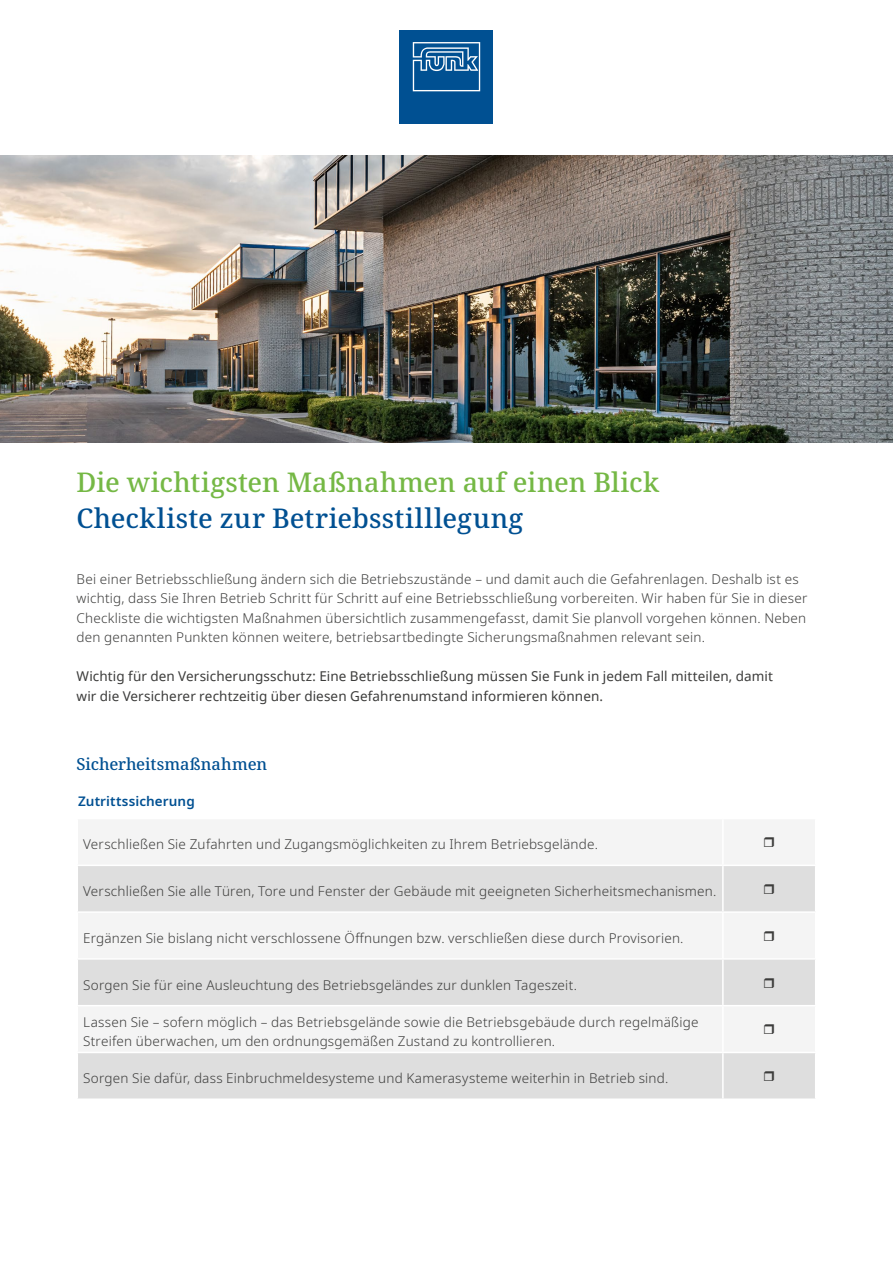
<style>
.page{position:relative;width:893px;height:1263px;background:#fff}
.page>*{position:absolute;margin:0;border:0;box-sizing:border-box;transform-origin:0 0}
.t1{font:500 27px "Noto Serif";letter-spacing:.005em;color:#75b845}
.t2{font:500 27px "Noto Serif";letter-spacing:.01em;color:#005092}
.t3{font:500 16.5px "Noto Serif";letter-spacing:-.005em;color:#005092}
.t4{font:300 13.5px/19.5px "Noto Sans";letter-spacing:.015em;color:#3c3c3b}
.t5{font:13.5px/19.5px "Noto Sans";letter-spacing:.005em;color:#3c3c3b}
.t6{font:600 13.5px "Noto Sans";letter-spacing:.01em;color:#005092}
</style>
<div class="page">
<div style="left:400px;top:30px;width:93px;height:93px;background:#005092"></div>
<svg style="left:413px;top:42px;width:67px;height:49px"></svg>
<img style="left:0;top:155px;width:893px;height:287px">
<div style="left:78px;top:820px;width:737px;height:44px;background:#f4f4f4"></div>
<svg style="left:78px;top:866px;width:737px;height:232px;fill:#dedede"></svg>
<hr style="left:722px;top:819px;width:2px;height:45px;background:#fff">
<hr style="left:722px;top:866px;width:2px;height:45px;background:#fff">
<hr style="left:77px;top:911px;width:646px;height:2px;background:#fff">
<hr style="left:723px;top:911px;width:93px;height:2px;background:#fff">
<hr style="left:722px;top:913px;width:2px;height:45px;background:#fff">
<hr style="left:77px;top:958px;width:646px;height:2px;background:#fff">
<hr style="left:723px;top:958px;width:93px;height:2px;background:#fff">
<hr style="left:722px;top:960px;width:2px;height:45px;background:#fff">
<hr style="left:77px;top:1005px;width:646px;height:1px;background:#fff">
<hr style="left:723px;top:1005px;width:93px;height:1px;background:#fff">
<hr style="left:722px;top:1006px;width:2px;height:46px;background:#fff">
<hr style="left:77px;top:1052px;width:646px;height:1px;background:#fff">
<hr style="left:723px;top:1052px;width:93px;height:1px;background:#fff">
<hr style="left:722px;top:1053px;width:2px;height:45px;background:#fff">
<svg style="left:764px;top:837px;width:10px;height:10px"></svg>
<svg style="left:764px;top:884px;width:10px;height:10px"></svg>
<svg style="left:764px;top:931px;width:10px;height:10px"></svg>
<svg style="left:764px;top:977px;width:10px;height:10px"></svg>
<svg style="left:764px;top:1024px;width:10px;height:10px"></svg>
<svg style="left:764px;top:1071px;width:10px;height:10px"></svg>
<h1 class="t1" style="left:77px;top:464px;width:584px">Die wichtigsten Maßnahmen auf einen Blick</h1>
<h1 class="t2" style="left:77px;top:500px;width:448px">Checkliste zur Betriebsstilllegung</h1>
<p class="t4" style="left:77px;top:569px;width:732px">Bei einer Betriebsschließung ändern sich die Betriebszustände – und damit auch die Gefahrenlagen. Deshalb ist es wichtig, dass Sie Ihren Betrieb Schritt für Schritt auf eine Betriebsschließung vorbereiten. Wir haben für Sie in dieser Checkliste die wichtigsten Maßnahmen übersichtlich zusammengefasst, damit Sie planvoll vorgehen können. Neben den genannten Punkten können weitere, betriebsartbedingte Sicherungsmaßnahmen relevant sein.</p>
<p class="t5" style="left:77px;top:667px;width:698px">Wichtig für den Versicherungsschutz: Eine Betriebsschließung müssen Sie Funk in jedem Fall mitteilen, damit wir die Versicherer rechtzeitig über diesen Gefahrenumstand informieren können.</p>
<p class="t3" style="left:77px;top:752px;width:192px">Sicherheitsmaßnahmen</p>
<p class="t6" style="left:78px;top:791px;width:118px">Zutrittssicherung</p>
<p class="t4" style="left:83px;top:835px;width:516px">Verschließen Sie Zufahrten und Zugangsmöglichkeiten zu Ihrem Betriebsgelände.</p>
<p class="t4" style="left:83px;top:882px;width:634px">Verschließen Sie alle Türen, Tore und Fenster der Gebäude mit geeigneten Sicherheitsmechanismen.</p>
<p class="t4" style="left:83px;top:928px;width:602px">Ergänzen Sie bislang nicht verschlossene Öffnungen bzw. verschließen diese durch Provisorien.</p>
<p class="t4" style="left:83px;top:975px;width:495px">Sorgen Sie für eine Ausleuchtung des Betriebsgeländes zur dunklen Tageszeit.</p>
<p class="t4" style="left:83px;top:1012px;width:617px">Lassen Sie – sofern möglich – das Betriebsgelände sowie die Betriebsgebäude durch regelmäßige<br>Streifen überwachen, um den ordnungsgemäßen Zustand zu kontrollieren.</p>
<p class="t4" style="left:83px;top:1069px;width:587px">Sorgen Sie dafür, dass Einbruchmeldesysteme und Kamerasysteme weiterhin in Betrieb sind.</p>
</div>
